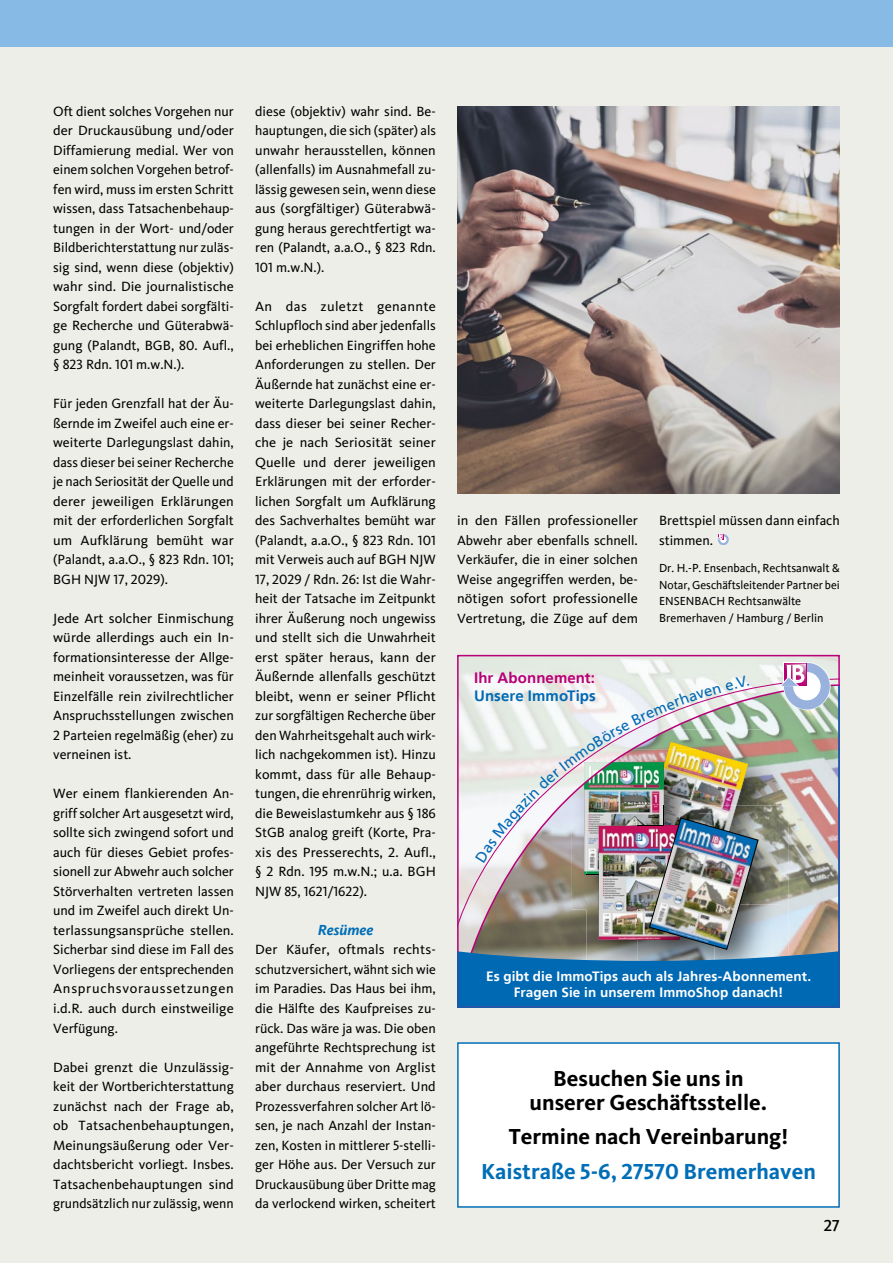
<style>
.page{position:relative;width:893px;height:1263px;background:#edeee8}
.page>*{position:absolute;margin:0;border:0;box-sizing:border-box;transform-origin:0 0}
.t1{font:22.5px/24px "Kievit Bold Ziff";color:#000;text-align:center}
.t2{font:22.5px "Kievit Bold Ziff";color:#006eb7}
.t3{font:16.5px "Kievit Medium SC";color:#000}
.t4{font:700 15px "Frutiger LT";letter-spacing:.005em;color:#b80076}
.t5{font:700 15px "Frutiger LT";letter-spacing:.005em;color:#0069b4}
.t6{font:italic 700 15px "Kievit";color:#006eb7}
.t7{font:13.8px/19.5px "Kievit Book Ziff";color:#000;text-align:justify}
.t8{font:700 13.5px/16.2px "Frutiger LT";letter-spacing:.01em;color:#fff;text-align:center}
.t9{font:12px/16.5px "Kievit";color:#000}
</style>
<div class="page">
<div style="left:0;top:0;width:893px;height:47px;background:#87bbe6"></div>
<svg style="left:717px;top:534px;width:12px;height:11px"></svg>
<img style="left:457px;top:106px;width:383px;height:387px">
<div style="left:458px;top:1043px;width:381px;height:164px;background:#fff"></div>
<div style="left:457px;top:1042px;width:383px;height:166px;border:2px solid #006eb7"></div>
<div style="left:783px;top:662px;width:24px;height:24px;background:#fff"></div>
<img style="left:457px;top:663px;width:383px;height:345px">
<p class="t7" style="left:53px;top:102px;width:182px">Oft dient solches Vorgehen nur der Druckausübung und/oder Diffamierung medial. Wer von einem solchen Vorgehen betrof&shy;fen wird, muss im ersten Schritt wissen, dass Tatsachenbehaup&shy;tungen in der Wort- und/oder Bildberichterstattung nur zuläs&shy;sig sind, wenn diese (objektiv) wahr sind. Die journalistische Sorgfalt fordert dabei sorgfälti&shy;ge Recherche und Güterabwä&shy;gung (Palandt, BGB, 80. Aufl., § 823 Rdn. 101 m.w.N.).</p>
<p class="t7" style="left:53px;top:394px;width:182px">Für jeden Grenzfall hat der Äu&shy;ßernde im Zweifel auch eine er&shy;weiterte Darlegungslast dahin, dass dieser bei seiner Recherche je nach Seriosität der Quelle und derer jeweiligen Erklärungen mit der erforderlichen Sorgfalt um Aufklärung bemüht war (Palandt, a.a.O., § 823 Rdn. 101; BGH NJW 17, 2029).</p>
<p class="t7" style="left:53px;top:609px;width:182px">Jede Art solcher Einmischung würde allerdings auch ein In&shy;formationsinteresse der Allge&shy;meinheit voraussetzen, was für Einzelfälle rein zivilrechtlicher Anspruchsstellungen zwischen 2 Parteien regelmäßig (eher) zu verneinen ist.</p>
<p class="t7" style="left:53px;top:784px;width:182px">Wer einem flankierenden An&shy;griff solcher Art ausgesetzt wird, sollte sich zwingend sofort und auch für dieses Gebiet profes&shy;sionell zur Abwehr auch solcher Störverhalten vertreten lassen und im Zweifel auch direkt Un&shy;terlassungsansprüche stellen.<br>Sicherbar sind diese im Fall des Vorliegens der entsprechenden Anspruchsvoraussetzungen i.d.R. auch durch einstweilige Verfügung.</p>
<p class="t7" style="left:53px;top:1057px;width:182px">Dabei grenzt die Unzulässig&shy;keit der Wortberichterstattung zunächst nach der Frage ab, ob Tatsachenbehauptungen, Meinungsäußerung oder Ver&shy;dachtsbericht vorliegt. Insbes.<br>Tatsachenbehauptungen sind grundsätzlich nur zulässig, wenn</p>
<p class="t7" style="left:255px;top:102px;width:182px">diese (objektiv) wahr sind. Be&shy;hauptungen, die sich (später) als unwahr herausstellen, können (allenfalls) im Ausnahmefall zu&shy;lässig gewesen sein, wenn diese aus (sorgfältiger) Güterabwä&shy;gung heraus gerechtfertigt wa&shy;ren (Palandt, a.a.O., § 823 Rdn.<br>101 m.w.N.).</p>
<p class="t7" style="left:255px;top:297px;width:182px">An das zuletzt genannte Schlupfloch sind aber jedenfalls bei erheblichen Eingriffen hohe Anforderungen zu stellen. Der Äußernde hat zunächst eine er&shy;weiterte Darlegungslast dahin, dass dieser bei seiner Recher&shy;che je nach Seriosität seiner Quelle und derer jeweiligen Erklärungen mit der erforder&shy;lichen Sorgfalt um Aufklärung des Sachverhaltes bemüht war (Palandt, a.a.O., § 823 Rdn. 101 mit Verweis auch auf BGH NJW 17, 2029 / Rdn. 26: Ist die Wahr&shy;heit der Tatsache im Zeitpunkt ihrer Äußerung noch ungewiss und stellt sich die Unwahrheit erst später heraus, kann der Äußernde allenfalls geschützt bleibt, wenn er seiner Pflicht zur sorgfältigen Recherche über den Wahrheitsgehalt auch wirk&shy;lich nachgekommen ist). Hinzu kommt, dass für alle Behaup&shy;tungen, die ehrenrührig wirken, die Beweislastumkehr aus § 186<br>StGB analog greift (Korte, Pra&shy;xis des Presserechts, 2. Aufl., § 2 Rdn. 195 m.w.N.; u.a. BGH NJW 85, 1621/1622).</p>
<p class="t6" style="left:318px;top:921px;width:57px">Resümee</p>
<p class="t7" style="left:255px;top:940px;width:182px">Der Käufer, oftmals rechts&shy;schutzversichert, wähnt sich wie im Paradies. Das Haus bei ihm, die Hälfte des Kaufpreises zu&shy;rück. Das wäre ja was. Die oben angeführte Rechtsprechung ist mit der Annahme von Arglist aber durchaus reserviert. Und Prozessverfahren solcher Art lö&shy;sen, je nach Anzahl der Instan&shy;zen, Kosten in mittlerer 5-stelli&shy;ger Höhe aus. Der Versuch zur Druckausübung über Dritte mag da verlockend wirken, scheitert</p>
<p class="t7" style="left:457px;top:511px;width:182px">in den Fällen professioneller Abwehr aber ebenfalls schnell.<br>Verkäufer, die in einer solchen Weise angegriffen werden, be&shy;nötigen sofort professionelle Vertretung, die Züge auf dem</p>
<p class="t7" style="left:659px;top:511px;width:182px">Brettspiel müssen dann einfach stimmen.</p>
<p class="t9" style="left:659px;top:560px;width:182px">Dr. H.-P. Ensenbach, Rechtsanwalt &amp; Notar, Geschäftsleitender Partner bei ENSENBACH Rechtsanwälte Bremerhaven / Hamburg / Berlin</p>
<p class="t4" style="left:474px;top:669px;width:122px">Ihr Abonnement:</p>
<p class="t5" style="left:474px;top:687px;width:123px">Unsere ImmoTips</p>
<p class="t8" style="left:486px;top:968px;width:327px">Es gibt die ImmoTips auch als Jahres-Abonnement.<br>Fragen Sie in unserem ImmoShop danach!</p>
<h1 class="t1" style="left:530px;top:1066px;width:239px">Besuchen Sie uns in unserer Geschäftsstelle.</h1>
<h1 class="t1" style="left:509px;top:1125px;width:281px">Termine nach Vereinbarung!</h1>
<h1 class="t2" style="left:481px;top:1158px;width:336px">Kaistraße 5-6, 27570 Bremerhaven</h1>
<p class="t3" style="left:824px;top:1216px;width:18px">27</p>
</div>
